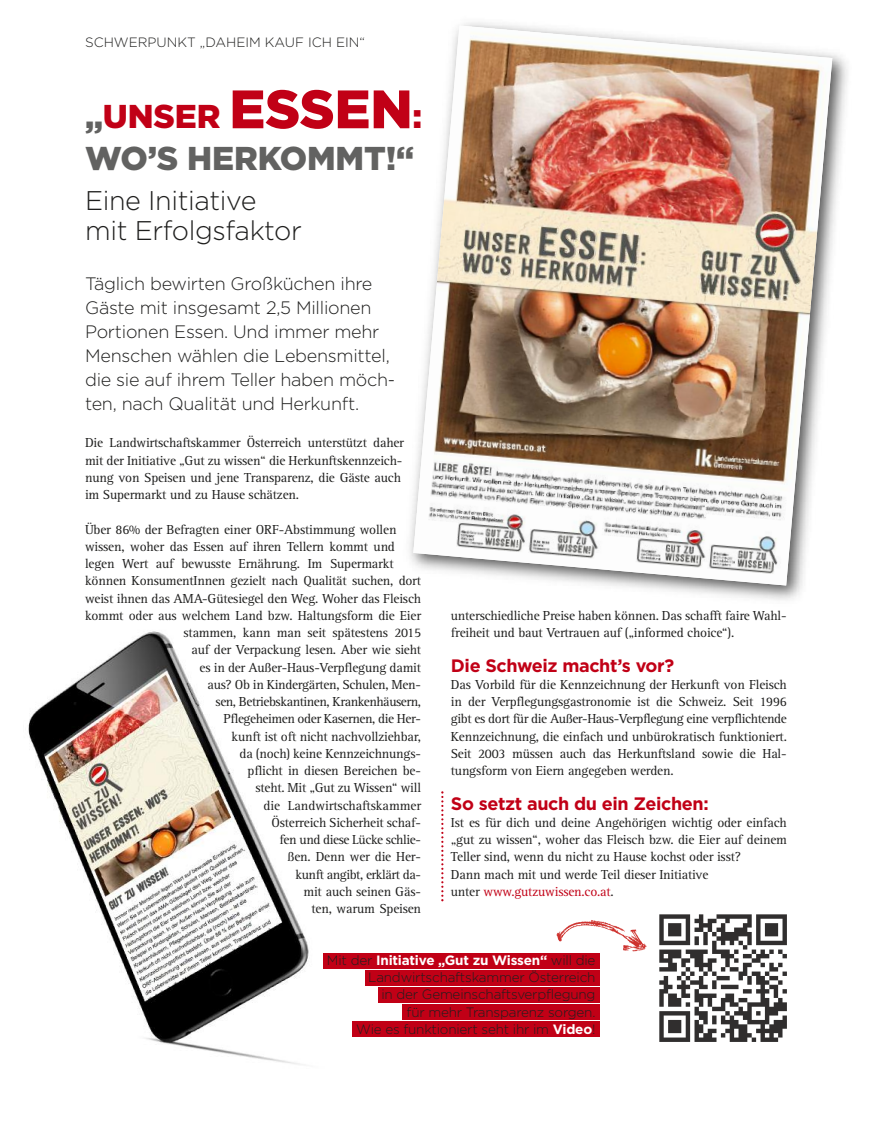
<style>
.page{position:relative;width:872px;height:1127px;background:#fff}
.page>*{position:absolute;margin:0;border:0;box-sizing:border-box;transform-origin:0 0}
.t1{font:900 33px/42px "Gotham";letter-spacing:-.005em;color:#626261}
.t2{font:300 27px/30px "Gotham";letter-spacing:-.015em;color:#1f1f1e}
.t3{font:300 18px/24px "Gotham";letter-spacing:-.015em;color:#1f1f1e}
.t4{font:700 18px "Gotham";letter-spacing:-.02em;color:#c10016}
.t5{font:13.5px/17.2px "Rotis Serif Std";letter-spacing:-.015em;color:#1f1f1e}
.t6{font:300 13.5px/17.2px "Gotham";letter-spacing:-.015em;color:#1f1f1e;text-align:right}
.t7{font:13.5px "Rotis Serif Std";letter-spacing:-.035em;color:#1f1f1e}
.s1{color:#c10016}
.s2{font-size:54px;color:#c10016}
.s3{font-weight:700;color:#fff}
</style>
<div class="page">
<div style="left:324px;top:953px;width:276px;height:16px;background:#c10016"></div>
<div style="left:365px;top:970px;width:235px;height:16px;background:#c10016"></div>
<div style="left:378px;top:987px;width:222px;height:16px;background:#c10016"></div>
<div style="left:402px;top:1004px;width:198px;height:16px;background:#c10016"></div>
<div style="left:352px;top:1021px;width:248px;height:16px;background:#c10016"></div>
<img style="left:28px;top:631px;width:296px;height:434px">
<svg style="left:441px;top:791px;width:2px;height:110px"></svg>
<img style="left:409px;top:22px;width:439px;height:578px">
<img style="left:413px;top:26px;width:419px;height:559px">
<svg style="left:659px;top:914px;width:128px;height:128px"></svg>
<svg style="left:556px;top:920px;width:91px;height:31px"></svg>
<p class="t6" style="left:85px;top:34px;width:281px">SCHWERPUNKT „DAHEIM KAUF ICH EIN“</p>
<h1 class="t1" style="left:85px;top:98px;width:338px">„<span class="s1">UNSER</span> <span class="s2">ESSEN</span><span class="s1">:<br></span>WO’S HERKOMMT!“</h1>
<h2 class="t2" style="left:85px;top:188px;width:218px">Eine Initiative mit Erfolgsfaktor</h2>
<h3 class="t3" style="left:85px;top:273px;width:312px">Täglich bewirten Großküchen ihre Gäste mit insgesamt 2,5 Millionen Portionen Essen. Und immer mehr Menschen wählen die Lebensmittel, die sie auf ihrem Teller haben möch&shy;ten, nach Qualität und Herkunft.</h3>
<p class="t5" style="left:85px;top:436px;width:320px">Die Landwirtschaftskammer Österreich unterstützt daher mit der Initiative „Gut zu wissen“ die Herkunftskennzeich&shy;nung von Speisen und jene Transparenz, die Gäste auch im Supermarkt und zu Hause schätzen.</p>
<p class="t5" style="left:85px;top:522px;width:313px">Über 86% der Befragten einer ORF-Abstimmung wollen</p>
<p class="t5" style="left:85px;top:539px;width:311px">wissen, woher das Essen auf ihren Tellern kommt und</p>
<p class="t5" style="left:85px;top:556px;width:310px">legen Wert auf bewusste Ernährung. Im Supermarkt</p>
<p class="t5" style="left:85px;top:574px;width:337px">können KonsumentInnen gezielt nach Qualität suchen, dort</p>
<p class="t5" style="left:85px;top:591px;width:337px">weist ihnen das AMA-Gütesiegel den Weg. Woher das Fleisch</p>
<p class="t5" style="left:85px;top:608px;width:337px">kommt oder aus welchem Land bzw. Haltungsform die Eier</p>
<p class="t5" style="left:184px;top:625px;width:239px">stammen, kann man seit spätestens 2015</p>
<p class="t5" style="left:192px;top:643px;width:231px">auf der Verpackung lesen. Aber wie sieht</p>
<p class="t5" style="left:199px;top:660px;width:223px">es in der Außer-Haus-Verpflegung damit</p>
<p class="t5" style="left:207px;top:677px;width:215px">aus? Ob in Kindergärten, Schulen, Men-</p>
<p class="t7" style="left:215px;top:697px;width:207px">sen, Betriebskantinen, Krankenhäusern,</p>
<p class="t5" style="left:223px;top:712px;width:199px">Pflegeheimen oder Kasernen, die Her-</p>
<p class="t5" style="left:231px;top:729px;width:191px">kunft ist oft nicht nachvollziehbar,</p>
<p class="t5" style="left:239px;top:746px;width:183px">da (noch) keine Kennzeichnungs-</p>
<p class="t5" style="left:247px;top:763px;width:175px">pflicht in diesen Bereichen be-</p>
<p class="t5" style="left:255px;top:781px;width:167px">steht. Mit „Gut zu Wissen“ will</p>
<p class="t5" style="left:263px;top:798px;width:159px">die Landwirtschaftskammer</p>
<p class="t5" style="left:271px;top:815px;width:151px">Österreich Sicherheit schaf-</p>
<p class="t5" style="left:279px;top:832px;width:143px">fen und diese Lücke schlie-</p>
<p class="t5" style="left:287px;top:850px;width:135px">ßen. Denn wer die Her-</p>
<p class="t7" style="left:295px;top:870px;width:127px">kunft angibt, erklärt da-</p>
<p class="t5" style="left:303px;top:884px;width:119px">mit auch seinen Gäs-</p>
<p class="t5" style="left:311px;top:901px;width:111px">ten, warum Speisen</p>
<p class="t5" style="left:451px;top:608px;width:337px">unterschiedliche Preise haben können. Das schafft faire Wahl&shy;freiheit und baut Vertrauen auf („informed choice“).</p>
<h3 class="t4" style="left:451px;top:659px;width:225px">Die Schweiz macht’s vor?</h3>
<p class="t5" style="left:451px;top:677px;width:337px;text-align:justify">Das Vorbild für die Kennzeichnung der Herkunft von Fleisch in der Verpflegungsgastronomie ist die Schweiz. Seit 1996 gibt es dort für die Außer-Haus-Verpflegung eine verpflichtende Kennzeichnung, die einfach und unbürokratisch funktioniert.<br>Seit 2003 müssen auch das Herkunftsland sowie die Hal&shy;tungsform von Eiern angegeben werden.</p>
<h3 class="t4" style="left:451px;top:797px;width:259px">So setzt auch du ein Zeichen:</h3>
<p class="t5" style="left:451px;top:815px;width:337px">Ist es für dich und deine Angehörigen wichtig oder einfach „gut zu wissen“, woher das Fleisch bzw. die Eier auf deinem Teller sind, wenn du nicht zu Hause kochst oder isst?<br>Dann mach mit und werde Teil dieser Initiative<br>unter <span class="s1">www.gutzuwissen.co.at</span>.</p>
<p class="t6" style="left:327px;top:953px;width:270px">Mit der <span class="s3">Initiative „Gut zu Wissen“</span> will die Landwirtschaftskammer Österreich<br>in der Gemeinschaftsverpflegung<br>für mehr Transparenz sorgen.<br>Wie es funktioniert seht ihr im <span class="s3">Video</span>!</p>
</div>
